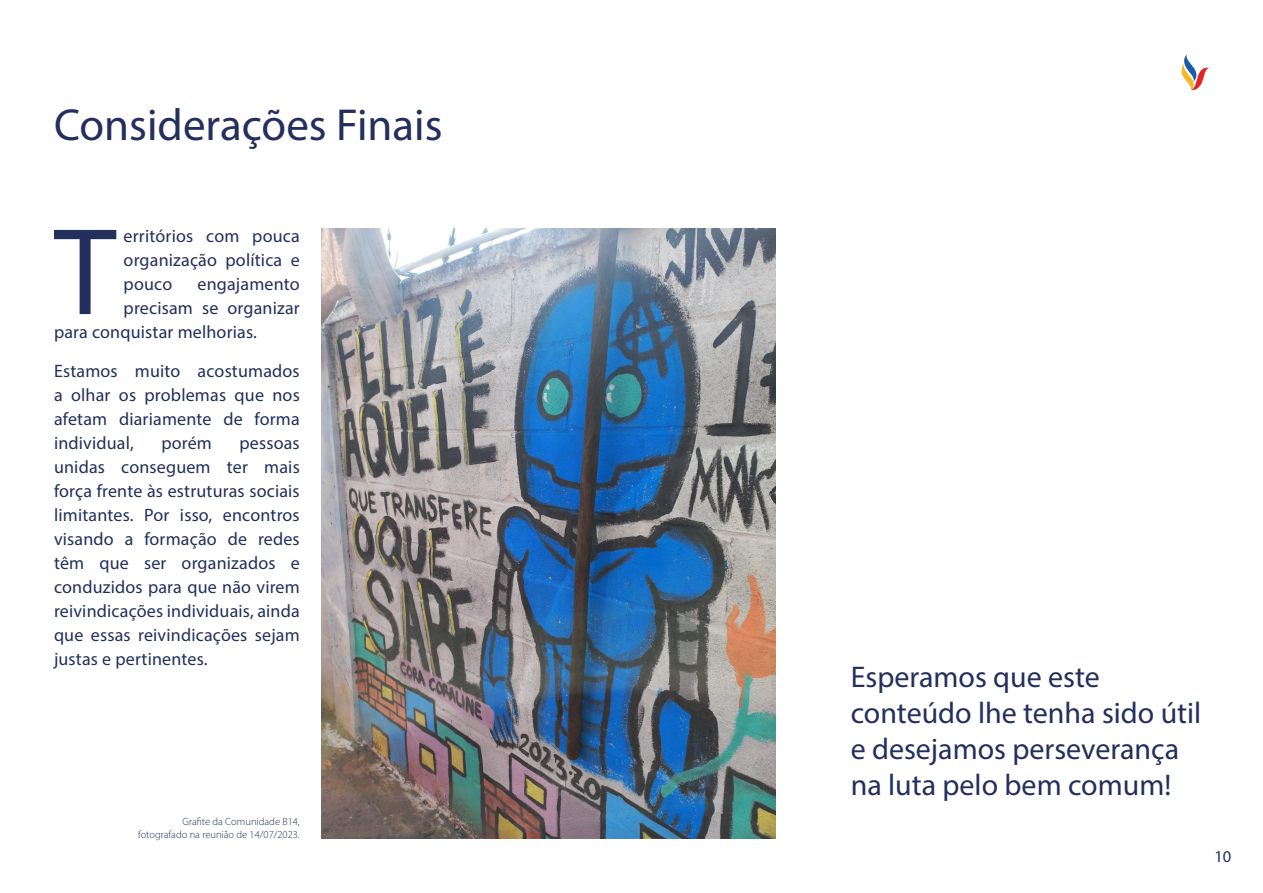
<style>
.page{position:relative;width:1263px;height:893px;background:#fff}
.page>*{position:absolute;margin:0;border:0;box-sizing:border-box;transform-origin:0 0}
.t1{font:124.8px "Myriad Pro";color:#232f5d}
.t2{font:45px "Myriad Pro";color:#232f5d}
.t3{font:30px/36px "Myriad Pro";color:#232f5d}
.t4{font:18px/24px "Myriad Pro";letter-spacing:.01em;color:#232f5d;text-align:justify}
.t5{font:16.5px "Myriad Pro";color:#232f5d}
.t6{font:300 10.5px/12.6px "Myriad Pro";color:#232f5d;text-align:right}
</style>
<div class="page">
<img style="left:321px;top:229px;width:455px;height:610px">
<svg style="left:1181px;top:54px;width:28px;height:36px"></svg>
<h2 class="t2" style="left:54px;top:97px;width:390px">Considerações Finais</h2>
<h1 class="t1" style="left:54px;top:195px;width:64px">T</h1>
<p class="t4" style="left:124px;top:224px;width:178px">erritórios com pouca organização política e pouco</p>
<p class="t4" style="left:197px;top:272px;width:104px">engajamento</p>
<p class="t4" style="left:124px;top:296px;width:178px">precisam se organizar</p>
<p class="t4" style="left:54px;top:320px;width:204px">para conquistar melhorias.</p>
<p class="t4" style="left:54px;top:359px;width:247px">Estamos muito acostumados a olhar os problemas que nos afetam diariamente de forma individual,</p>
<p class="t4" style="left:161px;top:431px;width:52px">porém</p>
<p class="t4" style="left:54px;top:431px;width:247px;text-indent:185px">pessoas unidas conseguem ter mais força frente às estruturas sociais limitantes. Por isso, encontros visando a formação de redes têm que ser organizados e conduzidos para que não virem reivindicações individuais, ainda que essas reivindicações sejam justas e pertinentes.</p>
<p class="t6" style="left:138px;top:815px;width:163px">Grafite da Comunidade B14, fotografado na reunião de 14/07/2023.</p>
<h3 class="t3" style="left:851px;top:658px;width:352px">Esperamos que este conteúdo lhe tenha sido útil e desejamos perseverança na luta pelo bem comum!</h3>
<p class="t5" style="left:1214px;top:847px;width:18px">10</p>
</div>
